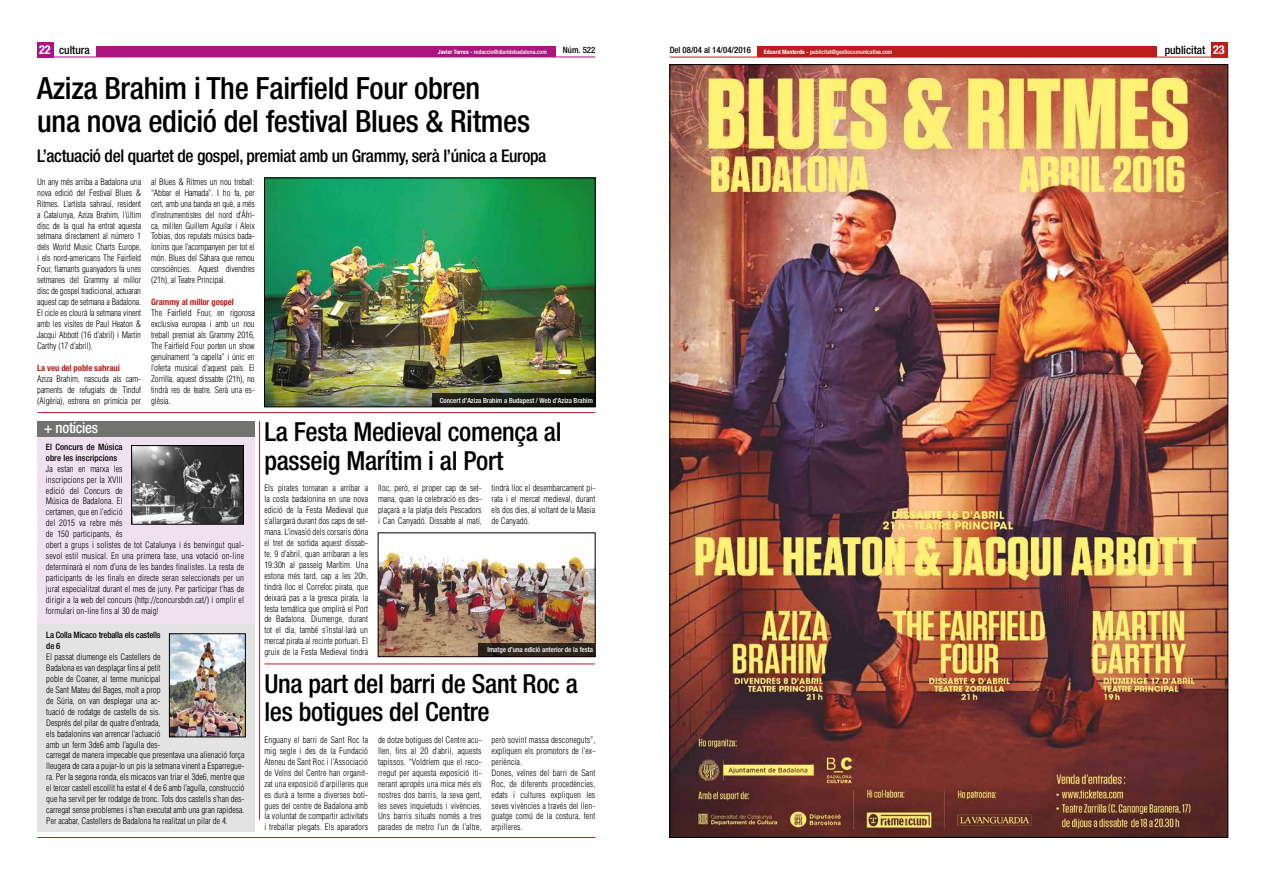
<style>
.page{position:relative;width:1265px;height:881px;background:#fff}
.page>*{position:absolute;margin:0;border:0;box-sizing:border-box;transform-origin:0 0}
.t1{font:500 condensed 30.62px/32.4px "Helvetica Neue";letter-spacing:-.01em;color:#000}
.t2{font:500 condensed 26.25px/28px "Helvetica Neue";letter-spacing:-.01em;color:#000}
.t3{font:500 condensed 17.5px "Helvetica Neue";letter-spacing:-.02em;color:#000}
.t4{font:500 condensed 14.88px "Helvetica Neue";letter-spacing:-.02em;color:#fff}
.t5{font:500 condensed 11.38px "Helvetica Neue";color:#000}
.t6{font:300 condensed 8.75px/10.9px "Helvetica";color:#000;text-align:justify}
.t7{font:500 condensed 8.75px/10.9px "Helvetica Neue";color:#000}
.t8{font:700 condensed 8.75px "Helvetica Neue";letter-spacing:-.01em;color:#bd1d1d}
.t9{font:500 condensed 8.75px/10.9px "Helvetica Neue";letter-spacing:-.02em;color:#000}
.t10{font:500 condensed 7px "Helvetica Neue";color:#fff}
.t11{font:500 condensed 6.04px "Helvetica Neue";color:#fff}
.s1{font-weight:700;font-size:12.25px;color:#fff}
.s2{font-weight:700}
</style>
<div class="page">
<div style="left:1211px;top:42px;width:17px;height:15px;background:#bd1d1d"></div>
<hr style="left:670px;top:57px;width:558px;height:1px;background:#bd1d1d">
<div style="left:757px;top:46px;width:399px;height:11px;background:#bd1d1d"></div>
<hr style="left:37px;top:57px;width:558px;height:1px;background:#aa1580">
<div style="left:96px;top:46px;width:459px;height:11px;background:#aa1580"></div>
<div style="left:37px;top:42px;width:17px;height:15px;background:#aa1580"></div>
<img style="left:672px;top:66px;width:554px;height:769px">
<hr style="left:38px;top:412px;width:557px;height:1px;background:#bd1d1d">
<hr style="left:38px;top:837px;width:557px;height:1px;background:#bd1d1d">
<img style="left:380px;top:551px;width:213px;height:103px">
<hr style="left:259px;top:421px;width:1px;height:398px;background:#bd1d1d">
<img style="left:266px;top:180px;width:327px;height:225px">
<div style="left:264px;top:178px;width:331px;height:229px;border:1px solid #000"></div>
<svg style="left:432px;top:393px;width:163px;height:14px;background:#161812"></svg>
<hr style="left:264px;top:663px;width:331px;height:1px;background:#bd1d1d">
<div style="left:37px;top:421px;width:217px;height:16px;background:#727271"></div>
<div style="left:37px;top:437px;width:217px;height:187px;background:#f0e1f0"></div>
<div style="left:37px;top:623px;width:217px;height:208px;background:#e3e3e3"></div>
<img style="left:133px;top:447px;width:109px;height:75px">
<div style="left:131px;top:445px;width:113px;height:79px;border:1px solid #000"></div>
<img style="left:171px;top:635px;width:73px;height:100px">
<div style="left:169px;top:633px;width:77px;height:104px;border:1px solid #000"></div>
<svg style="left:478px;top:642px;width:117px;height:14px;background:#352b22"></svg>
<h3 class="t5" style="left:39px;top:43px;width:52px"><span class="s1">22</span> cultura</h3>
<p class="t11" style="left:438px;top:48px;width:110px"><span class="s2">Javier Torres -</span> redaccio@diaridebadalona.com</p>
<p class="t7" style="left:563px;top:45px;width:34px">Núm. 522</p>
<p class="t7" style="left:670px;top:44px;width:83px">Del 08/04 al 14/04/2016</p>
<p class="t11" style="left:764px;top:48px;width:130px"><span class="s2">Eduard Monterde -</span> publicitat@gestiocomunicativa.com</p>
<h3 class="t5" style="left:1165px;top:44px;width:62px">publicitat <span class="s1">23</span></h3>
<h1 class="t1" style="left:37px;top:72px;width:494px">Aziza Brahim i The Fairfield Four obren una nova edició del festival Blues &amp; Ritmes</h1>
<h3 class="t3" style="left:37px;top:145px;width:511px">L’actuació del quartet de gospel, premiat amb un Grammy, serà l’única a Europa</h3>
<p class="t6" style="left:37px;top:176px;width:106px">Un any més arriba a Badalona una nova edició del Festival Blues &amp; Ritmes. L’artista sahrauí, resident a Catalunya, Aziza Brahim, l’últim disc de la qual ha entrat aquesta setmana directament al número 1 dels World Music Charts Europe, i els nord-americans The Fairfield Four, flamants guanyadors fa unes setmanes del Grammy al millor disc de gospel tradicional, actuaran aquest cap de setmana a Badalona.<br>El cicle es clourà la setmana vinent amb les visites de Paul Heaton &amp; Jacqui Abbott (16 d’abril) i Martin Carthy (17 d’abril).</p>
<p class="t8" style="left:37px;top:362px;width:84px">La veu del poble sahrauí</p>
<p class="t6" style="left:37px;top:373px;width:105px">Aziza Brahim, nascuda als cam&shy;paments de refugiats de Tinduf (Algèria), estrena en primícia per</p>
<h3 class="t4" style="left:44px;top:419px;width:56px">+ notícies</h3>
<p class="t6" style="left:151px;top:176px;width:105px">al Blues &amp; Ritmes un nou treball: “Abbar el Hamada”. I ho fa, per cert, amb una banda en què, a més d’instrumentistes del nord d’Àfri&shy;ca, militen Guillem Aguilar i Aleix Tobias, dos reputats músics bada&shy;lonins que l’acompanyen per tot el món. Blues del Sàhara que remou consciències. Aquest divendres (21h), al Teatre Principal.</p>
<p class="t8" style="left:151px;top:297px;width:84px">Grammy al millor gospel</p>
<p class="t6" style="left:151px;top:307px;width:105px">The Fairfield Four, en rigorosa exclusiva europea i amb un nou treball premiat als Grammy 2016, The Fairfield Four porten un show genuïnament “a capella” i únic en l’oferta musical d’aquest país. El Zorrilla, aquest dissabte (21h), no tindrà res de teatre. Serà una es&shy;glésia.</p>
<p class="t7" style="left:46px;top:441px;width:78px">El Concurs de Música obre les inscripcions</p>
<p class="t6" style="left:46px;top:463px;width:200px;text-align:left">Ja estan en marxa les<br>inscripcions per la XVIII<br>edició del Concurs de<br>Música de Badalona. El<br>certamen, que en l’edició<br>del 2015 va rebre més<br>de 150 participants, és<br>obert a grups i solistes de tot Catalunya i és benvingut qual&shy;sevol estil musical. En una primera fase, una votació on-line determinarà el nom d’una de les bandes finalistes. La resta de participants de les finals en directe seran seleccionats per un jurat especialitzat durant el mes de juny. Per participar t’has de dirigir a la web del concurs (http://concursbdn.cat/) i omplir el formulari on-line fins al 30 de maig!</p>
<p class="t9" style="left:46px;top:629px;width:116px">La Colla Micaco treballa els castells de 6</p>
<p class="t6" style="left:46px;top:651px;width:200px;text-align:left">El passat diumenge els Castellers de<br>Badalona es van desplaçar fins al petit<br>poble de Coaner, al terme municipal<br>de Sant Mateu del Bages, molt a prop<br>de Súria, on van desplegar una ac-<br>tuació de rodatge de castells de sis.<br>Després del pilar de quatre d’entrada,<br>els badalonins van arrencar l’actuació<br>amb un ferm 3de6 amb l’agulla des-<br>carregat de manera impecable que presentava una alienació força lleugera de cara a pujar-lo un pis la setmana vinent a Esparregue&shy;ra. Per la segona ronda, els micacos van triar el 3de6, mentre que el tercer castell escollit ha estat el 4 de 6 amb l’agulla, construcció que ha servit per fer rodatge de tronc. Tots dos castells s’han des&shy;carregat sense problemes i s’han executat amb una gran rapidesa.<br>Per acabar, Castellers de Badalona ha realitzat un pilar de 4.</p>
<p class="t10" style="left:440px;top:396px;width:155px">Concert d’Aziza Brahim a Budapest / Web d’Aziza Brahim</p>
<h2 class="t2" style="left:264px;top:418px;width:299px">La Festa Medieval comença al passeig Marítim i al Port</h2>
<p class="t6" style="left:378px;top:482px;width:105px">lloc, però, el proper cap de set&shy;mana, quan la celebració es des&shy;plaçarà a la platja dels Pescadors i Can Canyadó. Dissabte al matí,</p>
<p class="t6" style="left:492px;top:482px;width:105px">tindrà lloc el desembarcament pi&shy;rata i el mercat medieval, durant els dos dies, al voltant de la Masia de Canyadó.</p>
<p class="t6" style="left:264px;top:482px;width:105px">Els pirates tornaran a arribar a la costa badalonina en una nova edició de la Festa Medieval que s’allargarà durant dos caps de set&shy;mana. L’invasió dels corsaris dóna el tret de sortida aquest dissab&shy;te, 9 d’abril, quan arribaran a les 19:30h al passeig Marítim. Una estona més tard, cap a les 20h, tindrà lloc el Correfoc pirata, que deixarà pas a la gresca pirata, la festa temática que omplirà el Port de Badalona. Diumenge, durant tot el dia, també s’instal·larà un mercat pirata al recinte portuari. El gruix de la Festa Medieval tindrà</p>
<p class="t10" style="left:488px;top:645px;width:107px">Imatge d’una edició anterior de la festa</p>
<h2 class="t2" style="left:264px;top:669px;width:315px">Una part del barri de Sant Roc a les botigues del Centre</h2>
<p class="t6" style="left:378px;top:734px;width:105px">de dotze botigues del Centre acu&shy;llen, fins al 20 d’abril, aquests tapissos. “Voldríem que el reco&shy;rregut per aquesta exposició iti&shy;nerant apropés una mica més els nostres dos barris, la seva gent, les seves inquietuds i vivències.<br>Uns barris situats només a tres parades de metro l’un de l’altre,</p>
<p class="t6" style="left:492px;top:734px;width:105px;text-align:left">però sovint massa desconeguts”, expliquen els promotors de l’ex&shy;periència.<br>Dones, veïnes del barri de Sant<br>Roc, de diferents procedències, edats i cultures expliquen les seves vivències a través del llen&shy;guatge comú de la costura, fent arpilleres.</p>
<p class="t6" style="left:264px;top:734px;width:105px">Enguany el barri de Sant Roc fa mig segle i des de la Fundació Ateneu de Sant Roc i l’Associació de Veïns del Centre han organit&shy;zat una exposició d’arpilleres que es durà a terme a diverses boti&shy;gues del centre de Badalona amb la voluntat de compartir activitats i treballar plegats. Els aparadors</p>
</div>
